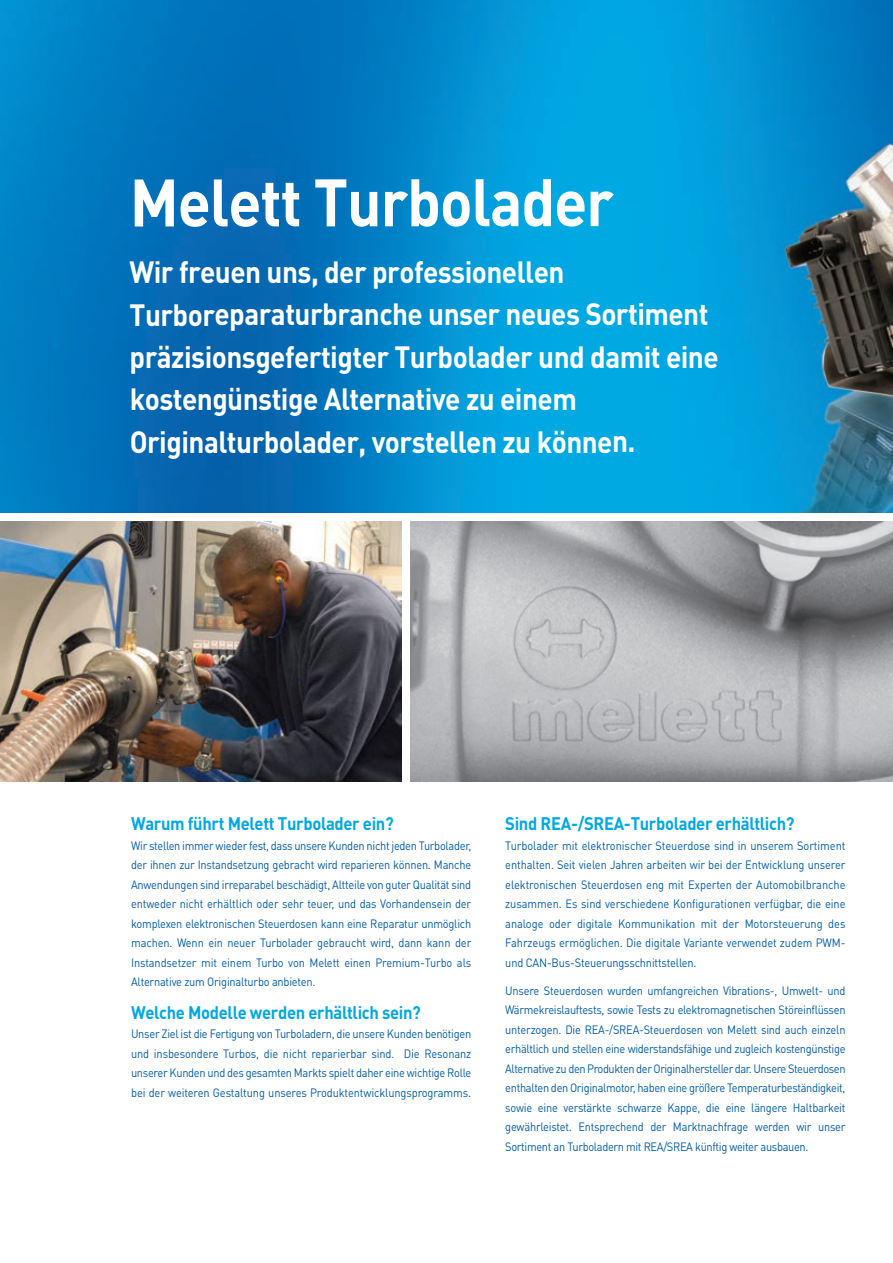
<style>
.page{position:relative;width:893px;height:1263px;background:#fff}
.page>*{position:absolute;margin:0;border:0;box-sizing:border-box;transform-origin:0 0}
.t1{font:66px "DIN Bold";letter-spacing:-.02em;color:#fff;scale:.92 1}
.t2{font:30.45px/42.5px "DIN Bold";letter-spacing:-.02em;color:#fff;scale:.92 1}
.t3{font:18px "DIN Bold";letter-spacing:-.02em;color:#00a8e2;scale:.92 1}
.t4{font:12px/19.5px "DIN Pro";letter-spacing:-.02em;color:#015ba9;text-align:justify;scale:.92 1}
.s1{font-size:12.75px}
</style>
<div class="page">
<img style="left:0;top:0;width:893px;height:512px">
<img style="left:0;top:522px;width:401px;height:259px">
<svg style="left:411px;top:522px;width:481px;height:259px"></svg>
<h1 class="t1" style="left:130px;top:159px;width:528px">Melett Turbolader</h1>
<h2 class="t2" style="left:130px;top:249px;width:642px">Wir freuen uns, der professionellen Turboreparaturbranche unser neues Sortiment präzisionsgefertigter Turbolader und damit eine kostengünstige Alternative zu einem Originalturbolader, vorstellen zu können.</h2>
<h3 class="t3" style="left:131px;top:812px;width:287px">Warum führt Melett Turbolader ein?</h3>
<p class="t4" style="left:131px;top:837px;width:371px">Wir stellen immer wieder fest, dass unsere Kunden nicht jeden Turbolader, der ihnen zur Instandsetzung gebracht wird reparieren können. Manche Anwendungen sind irreparabel beschädigt, Altteile von guter Qualität sind entweder nicht erhältlich oder sehr teuer, und das Vorhandensein der komplexen elektronischen Steuerdosen kann eine Reparatur unmöglich machen. Wenn ein neuer Turbolader gebraucht wird, dann kann der Instandsetzer mit einem Turbo von Melett einen Premium-Turbo als Alternative zum Originalturbo anbieten.</p>
<h3 class="t3" style="left:131px;top:1000px;width:317px">Welche Modelle werden erhältlich sein?</h3>
<p class="t4" style="left:131px;top:1025px;width:371px">Unser Ziel ist die Fertigung von Turboladern, die unsere Kunden benötigen und insbesondere Turbos, die nicht reparierbar sind. Die Resonanz unserer Kunden und des gesamten Markts spielt daher eine wichtige Rolle bei der weiteren Gestaltung unseres Produktentwicklungsprogramms<span class="s1">.</span></p>
<h3 class="t3" style="left:505px;top:812px;width:316px">Sind REA-/SREA-Turbolader erhältlich?</h3>
<p class="t4" style="left:505px;top:837px;width:371px">Turbolader mit elektronischer Steuerdose sind in unserem Sortiment enthalten. Seit vielen Jahren arbeiten wir bei der Entwicklung unserer elektronischen Steuerdosen eng mit Experten der Automobilbranche zusammen. Es sind verschiedene Konfigurationen verfügbar, die eine analoge oder digitale Kommunikation mit der Motorsteuerung des Fahrzeugs ermöglichen. Die digitale Variante verwendet zudem PWM&shy;und CAN-Bus-Steuerungsschnittstellen.</p>
<p class="t4" style="left:505px;top:982px;width:371px">Unsere Steuerdosen wurden umfangreichen Vibrations-, Umwelt- und Wärmekreislauftests, sowie Tests zu elektromagnetischen Störeinflüssen unterzogen. Die REA-/SREA-Steuerdosen von Melett sind auch einzeln erhältlich und stellen eine widerstandsfähige und zugleich kostengünstige Alternative zu den Produkten der Originalhersteller dar. Unsere Steuerdosen enthalten den Originalmotor, haben eine größere Temperaturbeständigkeit, sowie eine verstärkte schwarze Kappe, die eine längere Haltbarkeit gewährleistet. Entsprechend der Marktnachfrage werden wir unser Sortiment an Turboladern mit REA/SREA künftig weiter ausbauen.</p>
</div>
